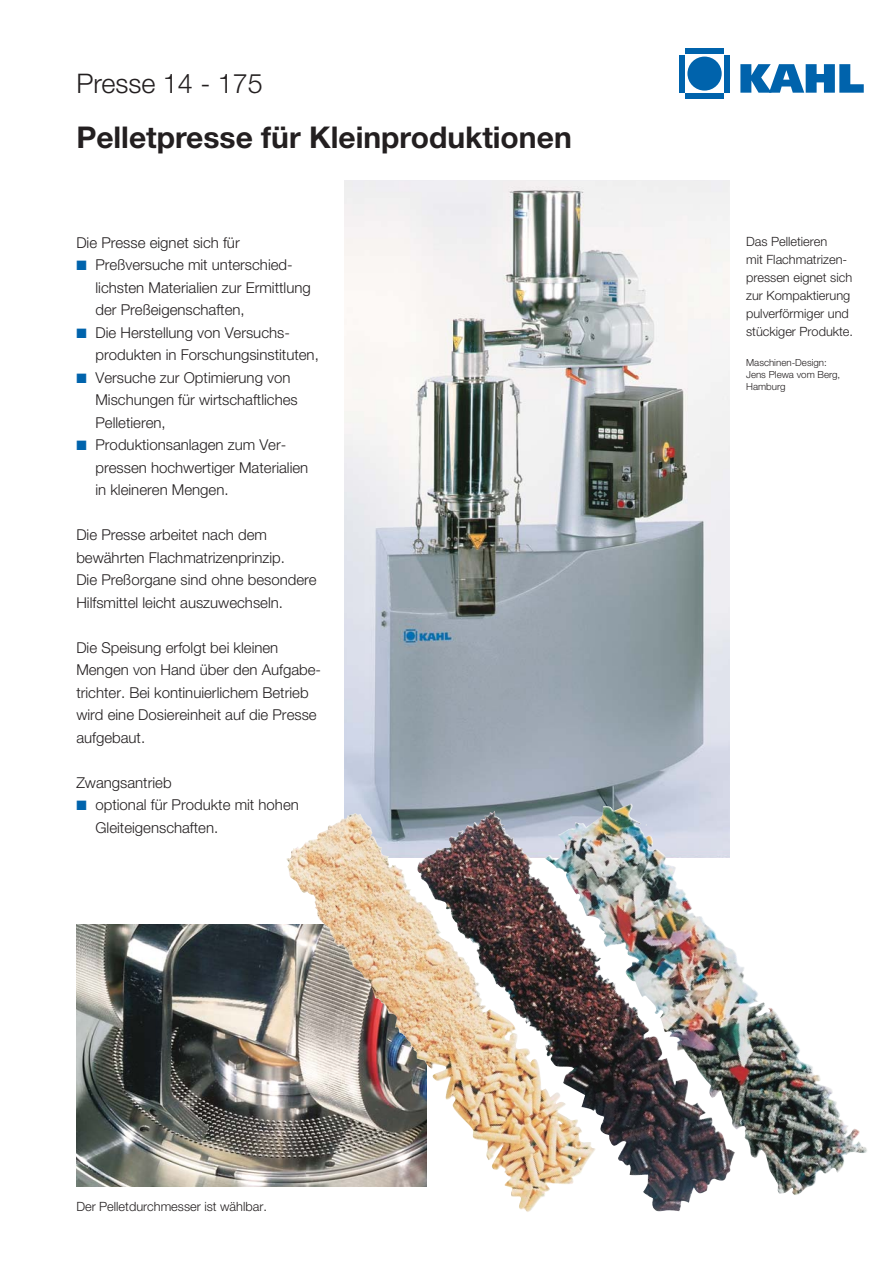
<style>
.page{position:relative;width:893px;height:1263px;background:#fff}
.page>*{position:absolute;margin:0;border:0;box-sizing:border-box;transform-origin:0 0}
.t1{font:700 30px "Helvetica Neue";color:#231f20}
.t2{font:300 27px "Helvetica Neue";color:#231f20}
.t3{font:300 15px/22.5px "Helvetica Neue";color:#231f20}
.t4{font:300 12.75px/18px "Helvetica Neue";color:#231f20}
.t5{font:300 9.75px/12px "Helvetica Neue";color:#231f20}
.s1{color:#0063ac}
</style>
<div class="page">
<img style="left:76px;top:925px;width:351px;height:262px">
<img style="left:344px;top:180px;width:385px;height:633px">
<svg style="left:740px;top:64px;width:124px;height:29px"></svg>
<div style="left:687px;top:57px;width:35px;height:34px;background:#0063ac;border-radius:50%"></div>
<div style="left:679px;top:55px;width:5px;height:38px;background:#0063ac"></div>
<div style="left:725px;top:55px;width:5px;height:38px;background:#0063ac"></div>
<div style="left:685px;top:48px;width:39px;height:5px;background:#0063ac"></div>
<div style="left:685px;top:94px;width:39px;height:5px;background:#0063ac"></div>
<img style="left:558px;top:804px;width:291px;height:408px">
<img style="left:451px;top:811px;width:237px;height:290px">
<img style="left:293px;top:813px;width:273px;height:291px">
<h2 class="t2" style="left:76px;top:74px;width:188px">Presse 14 - 175</h2>
<h1 class="t1" style="left:76px;top:127px;width:497px">Pelletpresse für Kleinproduktionen</h1>
<p class="t3" style="left:76px;top:233px;width:165px">Die Presse eignet sich für</p>
<p class="t3" style="left:95px;top:255px;width:217px;text-indent:-19px"><span class="s1">■</span> Preßversuche mit unterschied - lichsten Materialien zur Ermittlung der Preßeigenschaften,</p>
<p class="t3" style="left:95px;top:323px;width:225px;text-indent:-19px"><span class="s1">■</span> Die Herstellung von Versuchs - produkten in Forschungsinstituten,</p>
<p class="t3" style="left:95px;top:368px;width:204px;text-indent:-19px"><span class="s1">■</span> Versuche zur Optimierung von<br>Mischungen für wirtschaftliches<br>Pelletieren,</p>
<p class="t3" style="left:95px;top:435px;width:214px;text-indent:-19px"><span class="s1">■</span> Produktionsanlagen zum Ver&shy;pressen hochwertiger Materialien in kleineren Mengen.</p>
<p class="t3" style="left:76px;top:525px;width:242px">Die Presse arbeitet nach dem bewährten Flachmatrizenprinzip.<br>Die Preßorgane sind ohne besondere Hilfsmittel leicht auszuwechseln.</p>
<p class="t3" style="left:76px;top:638px;width:246px">Die Speisung erfolgt bei kleinen<br>Mengen von Hand über den Aufgabe - trichter. Bei kontinuierlichem Betrieb wird eine Dosiereinheit auf die Presse aufge baut.</p>
<p class="t3" style="left:76px;top:773px;width:97px">Zwangsantrieb</p>
<p class="t3" style="left:95px;top:795px;width:205px;text-indent:-19px"><span class="s1">■</span> optional für Produkte mit hohen<br>Gleiteigenschaften.</p>
<p class="t4" style="left:76px;top:1198px;width:192px">Der Pelletdurch messer ist wählbar.</p>
<p class="t4" style="left:746px;top:233px;width:108px">Das Pelletieren<br>mit Flachmatrizen - pres sen eignet sich zur Kompaktierung pulverförmiger und stückiger Produkte.</p>
<p class="t5" style="left:746px;top:357px;width:96px">Maschinen-Design:<br>Jens Plewa vom Berg,<br>Hamburg</p>
</div>
